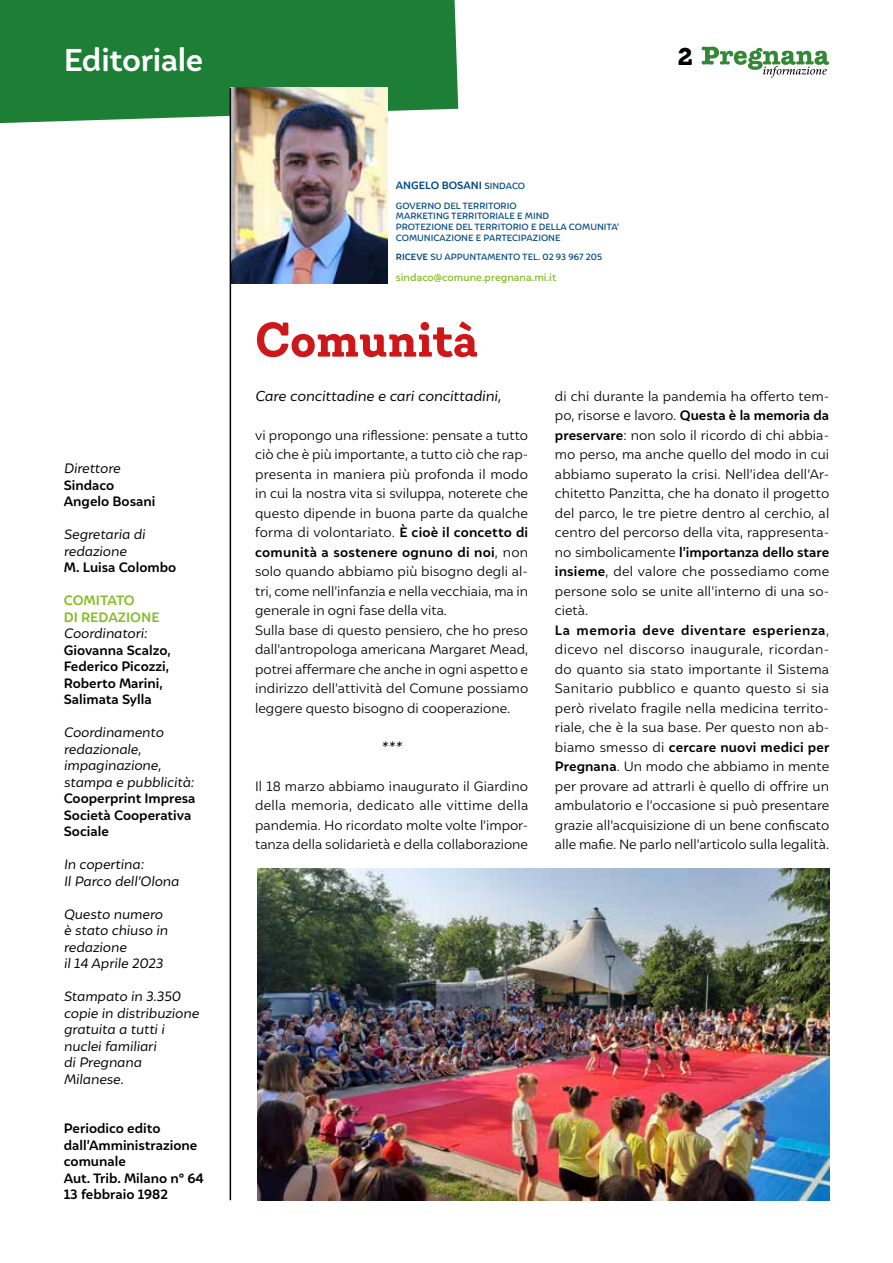
<style>
.page{position:relative;width:893px;height:1263px;background:#fff}
.page>*{position:absolute;margin:0;border:0;box-sizing:border-box;transform-origin:0 0}
.t1{font:700 54px "Emy Slab";color:#cd1719}
.t2{font:700 31.5px "Igna Sans";letter-spacing:-.01em;color:#fff}
.t3{font:900 27px "Emy Slab";color:#000}
.t4{font:italic 14.25px "Igna Sans";color:#000}
.t5{font:300 13.5px/19.5px "Igna Sans";letter-spacing:.005em;color:#000}
.t6{font:italic 13.5px/16.5px "Igna Sans";color:#000}
.t7{font:700 13.5px/16.5px "Igna Sans";color:#000}
.t8{font:700 13.5px/16.5px "Igna Sans";color:#86bc25}
.t9{font:500 10.5px "Igna Sans";color:#86bc25}
.t10{font:700 10.5px "Igna Sans";color:#004a82}
.t11{font:500 9px/10.8px "Igna Sans";color:#004a82}
.s1{font-weight:500;font-size:9px}
.s2{font-weight:700}
</style>
<div class="page">
<svg style="left:702px;top:47px;width:127px;height:31px"></svg>
<div style="left:0;top:0;width:458px;height:123px;background:#1d7f35"></div>
<img style="left:231px;top:88px;width:156px;height:196px">
<hr style="left:230px;top:88px;width:1px;height:1112px;background:#000">
<img style="left:257px;top:869px;width:572px;height:331px">
<h2 class="t2" style="left:64px;top:39px;width:141px">Editoriale</h2>
<h3 class="t3" style="left:678px;top:40px;width:17px">2</h3>
<p class="t6" style="left:64px;top:460px;width:58px">Direttore</p>
<p class="t7" style="left:64px;top:476px;width:93px">Sindaco<br>Angelo Bosani</p>
<p class="t6" style="left:64px;top:526px;width:83px">Segretaria di redazione</p>
<p class="t7" style="left:64px;top:559px;width:114px">M. Luisa Colombo</p>
<p class="t8" style="left:64px;top:592px;width:97px">COMITATO<br>DI REDAZIONE</p>
<p class="t6" style="left:64px;top:625px;width:85px">Coordinatori:</p>
<p class="t7" style="left:64px;top:641px;width:108px">Giovanna Scalzo,<br>Federico Picozzi,<br>Roberto Marini,<br>Salimata Sylla</p>
<p class="t6" style="left:64px;top:724px;width:132px">Coordinamento redazionale, impaginazione, stampa e pubblicità:</p>
<p class="t7" style="left:64px;top:790px;width:133px">Cooperprint Impresa<br>Società Cooperativa<br>Sociale</p>
<p class="t6" style="left:64px;top:856px;width:117px">In copertina:<br>Il Parco dell’Olona</p>
<p class="t6" style="left:64px;top:905px;width:105px">Questo numero è stato chiuso in redazione<br>il 14 Aprile 2023</p>
<p class="t6" style="left:64px;top:988px;width:137px">Stampato in 3.350 copie in distribuzione gratuita a tutti i nuclei familiari<br>di Pregnana<br>Milanese.</p>
<p class="t7" style="left:64px;top:1120px;width:142px">Periodico edito dall’Amministrazione comunale<br>Aut. Trib. Milano n° 64<br>13 febbraio 1982</p>
<p class="t10" style="left:396px;top:179px;width:131px">ANGELO BOSANI <span class="s1">SINDACO</span></p>
<p class="t11" style="left:396px;top:200px;width:225px">GOVERNO DEL TERRITORIO<br>MARKETING TERRITORIALE E MIND<br>PROTEZIONE DEL TERRITORIO E DELLA COMUNITA’ COMUNICAZIONE E PARTECIPAZIONE</p>
<p class="t11" style="left:396px;top:252px;width:208px"><span class="s2">RICEVE</span> SU APPUNTAMENTO TEL. 02 93 967 205</p>
<p class="t9" style="left:396px;top:271px;width:162px">sindaco@comune.pregnana.mi.it</p>
<h1 class="t1" style="left:255px;top:308px;width:224px">Comunità</h1>
<p class="t4" style="left:255px;top:386px;width:247px">Care concittadine e cari concittadini,</p>
<p class="t5" style="left:255px;top:425px;width:275px">vi propongo una riflessione: pensate a tutto ciò che è più importante, a tutto ciò che rap&shy;presenta in maniera più profonda il modo in cui la nostra vita si sviluppa, noterete che questo dipende in buona parte da qualche forma di volontariato. <span class="s2">È cioè il concetto di comunità a sostenere ognuno di noi</span>, non solo quando abbiamo più bisogno degli al&shy;tri, come nell’infanzia e nella vecchiaia, ma in generale in ogni fase della vita.<br>Sulla base di questo pensiero, che ho preso dall’antropologa americana Margaret Mead, potrei affermare che anche in ogni aspetto e indirizzo dell’attività del Comune possiamo leggere questo bisogno di cooperazione.</p>
<p class="t4" style="left:381px;top:737px;width:22px">***</p>
<p class="t5" style="left:255px;top:776px;width:275px;text-align:justify">Il 18 marzo abbiamo inaugurato il Giardino della memoria, dedicato alle vittime della pandemia. Ho ricordato molte volte l’impor&shy;tanza della solidarietà e della collaborazione</p>
<p class="t5" style="left:555px;top:386px;width:276px">di chi durante la pandemia ha offerto tem&shy;po, risorse e lavoro. <span class="s2">Questa è la memoria da preservare</span>: non solo il ricordo di chi abbia&shy;mo perso, ma anche quello del modo in cui abbiamo superato la crisi. Nell’idea dell’Ar&shy;chitetto Panzitta, che ha donato il progetto del parco, le tre pietre dentro al cerchio, al centro del percorso della vita, rappresenta&shy;no simbolicamente <span class="s2">l’importanza dello stare insieme</span>, del valore che possediamo come persone solo se unite all’interno di una so&shy;cietà.<br><span class="s2">La memoria deve diventare esperienza</span>, dicevo nel discorso inaugurale, ricordan&shy;do quanto sia stato importante il Sistema Sanitario pubblico e quanto questo si sia però rivelato fragile nella medicina territo&shy;riale, che è la sua base. Per questo non ab&shy;biamo smesso di <span class="s2">cercare nuovi medici per Pregnana</span>. Un modo che abbiamo in mente per provare ad attrarli è quello di offrire un ambulatorio e l’occasione si può presentare grazie all’acquisizione di un bene confiscato alle mafie. Ne parlo nell’articolo sulla legalità.</p>
</div>
